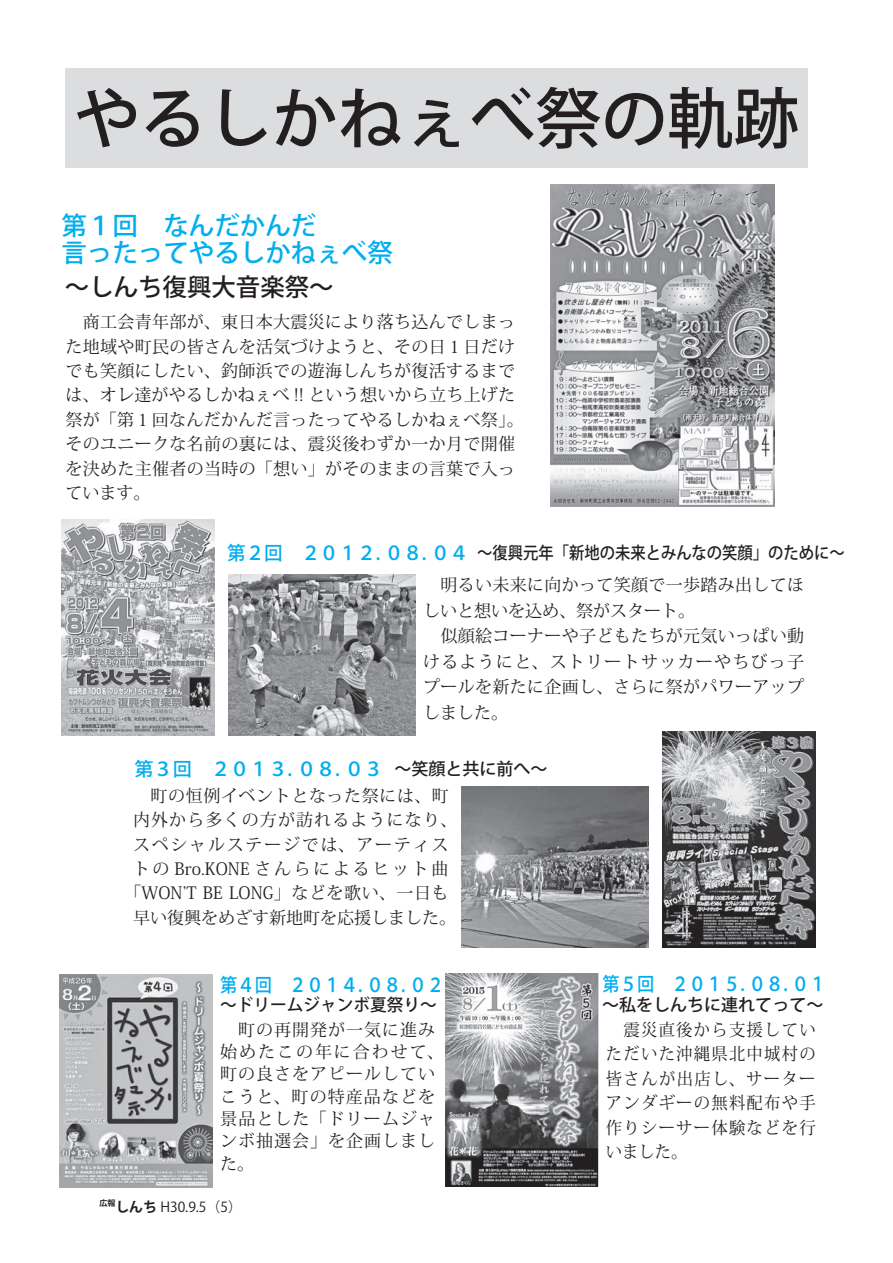
<style>
.page{position:relative;width:893px;height:1263px;background:#fff}
.page>*{position:absolute;margin:0;border:0;box-sizing:border-box;transform-origin:0 0}
.t1{font:500 65.85px "Koz Go Pro";color:#231f20}
.t2{font:500 25.5px/26.5px "Koz Go Pro";color:#00aeef}
.t3{font:500 24.45px "Koz Go Pro";color:#231f20}
.t4{font:500 19.2px "Koz Go Pro";color:#00aeef}
.t5{font:500 19.2px "Koz Go Pro";color:#00aeef;scale:.9 1}
.t6{font:16.95px/24.5px "Koz Min Pro";letter-spacing:.02em;color:#231f20}
.t7{font:16.95px/22.4px "Koz Min Pro";letter-spacing:.06em;color:#231f20}
.t8{font:16.95px/24.5px "Koz Min Pro";letter-spacing:.02em;color:#231f20;text-align:justify;scale:.96 1}
.t9{font:500 16.95px "Koz Go Pro";color:#231f20}
.t10{font:500 16.95px "Koz Go Pro";color:#231f20;scale:.9 1}
.t11{font:13.8px "Koz Go Pro";color:#231f20}
.t12{font:700 8.1px "Koz Go Pro";color:#231f20}
.s1{font-weight:700}
</style>
<div class="page">
<img style="left:229px;top:574px;width:186px;height:162px">
<img style="left:61px;top:519px;width:154px;height:217px">
<img style="left:662px;top:731px;width:154px;height:217px">
<img style="left:550px;top:185px;width:225px;height:321px">
<img style="left:461px;top:787px;width:187px;height:161px">
<img style="left:60px;top:975px;width:153px;height:212px">
<img style="left:446px;top:973px;width:152px;height:213px">
<div style="left:66px;top:68px;width:742px;height:99px;background:#dcdddf"></div>
<h1 class="t1" style="left:74px;top:76px;width:726px">やるしかねぇべ祭の軌跡</h1>
<h2 class="t2" style="left:61px;top:214px;width:333px">第１回　なんだかんだ<br>言ったってやるしかねぇべ祭</h2>
<h3 class="t3" style="left:65px;top:272px;width:270px">～しんち復興大音楽祭~</h3>
<p class="t6" style="left:66px;top:309px;width:460px;text-indent:17px">商工会青年部が、東日本大震災により落ち込んでしまった地域や町民の皆さんを活気づけようと、その日１日だけでも笑顔にしたい、釣師浜での遊海しんちが復活するまでは、オレ達がやるしかねぇべ !! という想いから立ち上げた祭が「第１回なんだかんだ言ったってやるしかねぇべ祭。「そのユニークな名前の裏には、震災後わずか一か月で開催を決めた主催者の当時の「想い」がそのままの言葉で入っています。</p>
<p class="t4" style="left:227px;top:541px;width:57px">第２回</p>
<p class="t4" style="left:301px;top:541px;width:168px">２０１２. ０８. ０４</p>
<p class="t10" style="left:477px;top:542px;width:410px">～復興元年「新地の未来とみんなの笑顔」のために~</p>
<p class="t6" style="left:423px;top:572px;width:383px;line-height:25.5px">　明るい未来に向かって笑顔で一歩踏み出してほしいと想いを込め、祭がスタート。<br>　似顔絵コーナーや子どもたちが元気いっぱい動けるようにと、ストリートサッカーやちびっ子プールを新たに企画し、さらに祭がパワーアップしました。</p>
<p class="t4" style="left:134px;top:757px;width:59px">第３回</p>
<p class="t6" style="left:124px;top:783px;width:334px;text-align:center">　町の恒例イベントとなった祭には、町内外から多くの方が訪れるようになり、スペシャルステージでは、アーティストの Bro.KONEさんらによるヒット曲「WONʼT BE LONG」などを歌い、一日も早い復興をめざす新地町を応援しました。</p>
<p class="t9" style="left:394px;top:758px;width:155px">～笑顔と共に前へ~</p>
<p class="t4" style="left:211px;top:757px;width:174px">２０１３. ０８. ０３</p>
<p class="t5" style="left:220px;top:972px;width:59px">第４回</p>
<p class="t9" style="left:220px;top:994px;width:218px">～ドリームジャンボ夏祭り~</p>
<p class="t7" style="left:220px;top:1018px;width:225px">　町の再開発が一気に進み始めたこの年に合わせて、町の良さをアピールしていこうと、町の特産品などを景品とした「ドリームジャンボ抽選会」を企画しました。</p>
<p class="t5" style="left:289px;top:972px;width:174px">２０１４. ０８. ０２</p>
<p class="t12" style="left:99px;top:1197px;width:18px">広報</p>
<p class="t11" style="left:115px;top:1198px;width:128px"><span class="s1">しんち</span> H30.9.5) (5</p>
<p class="t5" style="left:603px;top:971px;width:59px">第５回</p>
<p class="t9" style="left:602px;top:994px;width:223px">～私をしんちに連れてって~</p>
<p class="t8" style="left:606px;top:1017px;width:220px">　震災直後から支援していただいた沖縄県北中城村の皆さんが出店し、サーターアンダギーの無料配布や手作りシーサー体験などを行いました。</p>
<p class="t5" style="left:671px;top:971px;width:174px">２０１５.０８. ０１</p>
</div>
